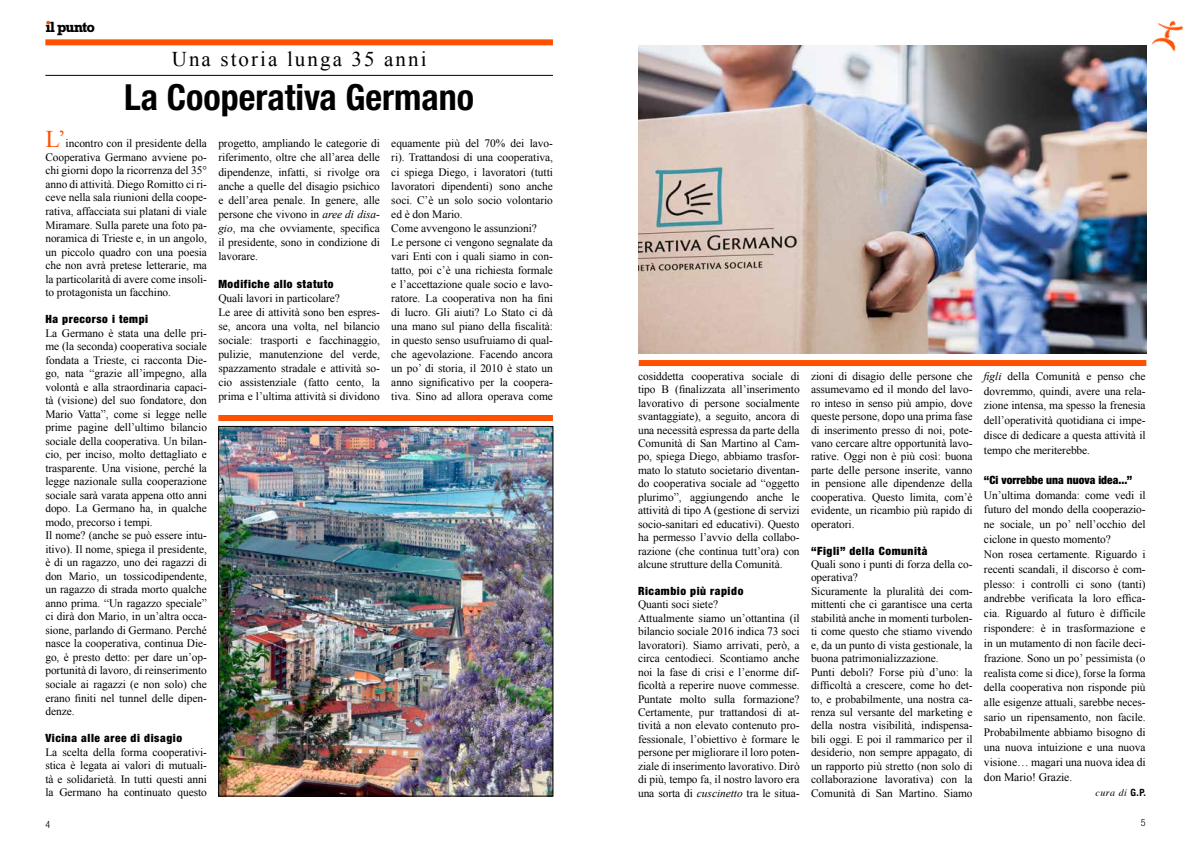
<style>
.page{position:relative;width:1191px;height:842px;background:#fff}
.page>*{position:absolute;margin:0;border:0;box-sizing:border-box;transform-origin:0 0}
.t1{font:700 condensed 36px "Helvetica Neue LT Std";color:#000}
.t2{font:21px "Times New Roman";letter-spacing:.1em;color:#000}
.t3{font:700 15px "Rockwell Std";letter-spacing:-.06em;color:#000}
.t4{font:11.6px/15px "Times New Roman";letter-spacing:-.005em;color:#000}
.t5{font:11.4px/13.4px "Times New Roman";letter-spacing:-.005em;color:#000;text-align:justify}
.t6{font:900 condensed 11.4px "Helvetica Neue LT Std";letter-spacing:.05em;color:#000}
.t7{font:900 condensed 11.4px "Helvetica Neue LT Std";color:#000}
.t8{font:italic 10px "Times";letter-spacing:.05em;color:#000}
.t9{font:300 condensed 10px "Helvetica Neue LT Std";color:#000}
.s1{font-size:24px;color:#ff5000}
.s2{font-style:italic}
.s3{font-family:"Helvetica Neue LT Std";font-weight:700;font-style:normal;font-stretch:condensed}
</style>
<div class="page">
<div style="left:45px;top:39px;width:508px;height:6px;background:#ff5000"></div>
<hr style="left:45px;top:75px;width:508px;height:1px;background:#000">
<img style="left:1146px;top:20px;width:38px;height:44px">
<div style="left:639px;top:360px;width:507px;height:6px;background:#ff5000"></div>
<div style="left:218px;top:415px;width:335px;height:6px;background:#ff5000"></div>
<img style="left:220px;top:428px;width:331px;height:366px">
<div style="left:218px;top:426px;width:335px;height:370px;border:1px solid #000"></div>
<img style="left:639px;top:45px;width:507px;height:309px">
<h3 class="t3" style="left:45px;top:18px;width:51px">il punto</h3>
<h2 class="t2" style="left:172px;top:44px;width:256px">Una storia lunga 35 anni</h2>
<h1 class="t1" style="left:124px;top:75px;width:351px">La Cooperativa Germano</h1>
<p class="t5" style="left:45px;top:137px;width:163px"><span class="s1">L’</span>incontro con il presidente della Cooperativa Germano avviene po&shy;chi giorni dopo la ricorrenza del 35° anno di attività. Diego Romitto ci ri&shy;ceve nella sala riunioni della coope&shy;rativa, affacciata sui platani di viale Miramare. Sulla parete una foto pa&shy;noramica di Trieste e, in un angolo, un piccolo quadro con una poesia che non avrà pretese letterarie, ma la particolarità di avere come insoli&shy;to protagonista un facchino.</p>
<p class="t6" style="left:45px;top:312px;width:104px">Ha precorso i tempi</p>
<p class="t5" style="left:45px;top:326px;width:163px;text-align:left">La Germano è stata una delle pri&shy;me (la seconda) cooperativa sociale fondata a Trieste, ci racconta Die&shy;go, nata “grazie all’impegno, alla volontà e alla straordinaria capaci&shy;tà (visione) del suo fondatore, don Mario Vatta”, come si legge nelle prime pagine dell’ultimo bilancio sociale della cooperativa. Un bilan&shy;cio, per inciso, molto dettagliato e trasparente. Una visione, perché la legge nazionale sulla cooperazione sociale sarà varata appena otto anni dopo. La Germano ha, in qualche modo, precorso i tempi.<br>Il nome? (anche se può essere intu&shy;itivo). Il nome, spiega il presidente, è di un ragazzo, uno dei ragazzi di don Mario, un tossicodipendente, un ragazzo di strada morto qualche anno prima. “Un ragazzo speciale” ci dirà don Mario, in un’altra occa&shy;sione, parlando di Germano. Perché nasce la cooperativa, continua Die&shy;go, è presto detto: per dare un’op&shy;portunità di lavoro, di reinserimento sociale ai ragazzi (e non solo) che erano finiti nel tunnel delle dipen&shy;denze.</p>
<p class="t6" style="left:45px;top:731px;width:138px">Vicina alle aree di disagio</p>
<p class="t5" style="left:45px;top:745px;width:163px">La scelta della forma cooperativi&shy;stica è legata ai valori di mutuali&shy;tà e solidarietà. In tutti questi anni la Germano ha continuato questo</p>
<p class="t5" style="left:218px;top:136px;width:163px;line-height:14px">progetto, ampliando le categorie di riferimento, oltre che all’area delle dipendenze, infatti, si rivolge ora anche a quelle del disagio psichico e dell’area penale. In genere, alle persone che vivono in <span class="s2">aree di disa&shy;gio</span>, ma che ovviamente, specifica il presidente, sono in condizione di lavorare.</p>
<p class="t6" style="left:218px;top:277px;width:117px">Modifiche allo statuto</p>
<p class="t5" style="left:218px;top:291px;width:163px;line-height:14px;text-align:left">Quali lavori in particolare?<br>Le aree di attività sono ben espres&shy;se, ancora una volta, nel bilancio sociale: trasporti e facchinaggio, pulizie, manutenzione del verde, spazzamento stradale e attività so&shy;cio assistenziale (fatto cento, la prima e l’ultima attività si dividono</p>
<p class="t5" style="left:391px;top:136px;width:163px;line-height:14px;text-align:left">equamente più del 70% dei lavo&shy;ri). Trattandosi di una cooperativa, ci spiega Diego, i lavoratori (tutti lavoratori dipendenti) sono anche soci. C’è un solo socio volontario ed è don Mario.<br>Come avvengono le assunzioni?<br>Le persone ci vengono segnalate da vari Enti con i quali siamo in con&shy;tatto, poi c’è una richiesta formale e l’accettazione quale socio e lavo&shy;ratore. La cooperativa non ha fini di lucro. Gli aiuti? Lo Stato ci dà una mano sul piano della fiscalità: in questo senso usufruiamo di qual&shy;che agevolazione. Facendo ancora un po’ di storia, il 2010 è stato un anno significativo per la coopera&shy;tiva. Sino ad allora operava come</p>
<p class="t5" style="left:638px;top:369px;width:163px">cosiddetta cooperativa sociale di tipo B (finalizzata all’inserimento lavorativo di persone socialmente svantaggiate), a seguito, ancora di una necessità espressa da parte della Comunità di San Martino al Cam&shy;po, spiega Diego, abbiamo trasfor&shy;mato lo statuto societario diventan&shy;do cooperativa sociale ad “oggetto plurimo”, aggiungendo anche le attività di tipo A (gestione di servizi socio-sanitari ed educativi). Questo ha permesso l’avvio della collabo&shy;razione (che continua tutt’ora) con alcune strutture della Comunità.</p>
<p class="t6" style="left:638px;top:584px;width:107px">Ricambio più rapido</p>
<p class="t5" style="left:638px;top:598px;width:163px;text-align:left">Quanti soci siete?<br>Attualmente siamo un’ottantina (il bilancio sociale 2016 indica 73 soci lavoratori). Siamo arrivati, però, a circa centodieci. Scontiamo anche noi la fase di crisi e l’enorme dif&shy;ficoltà a reperire nuove commesse.<br>Puntate molto sulla formazione?<br>Certamente, pur trattandosi di at&shy;tività a non elevato contenuto pro&shy;fessionale, l’obiettivo è formare le persone per migliorare il loro poten&shy;ziale di inserimento lavorativo. Dirò di più, tempo fa, il nostro lavoro era una sorta di <span class="s2">cuscinetto</span> tra le situa-</p>
<p class="t5" style="left:811px;top:369px;width:163px">zioni di disagio delle persone che assumevamo ed il mondo del lavo&shy;ro inteso in senso più ampio, dove queste persone, dopo una prima fase di inserimento presso di noi, pote&shy;vano cercare altre opportunità lavo&shy;rative. Oggi non è più così: buona parte delle persone inserite, vanno in pensione alle dipendenze della cooperativa. Questo limita, com’è evidente, un ricambio più rapido di operatori.</p>
<p class="t6" style="left:811px;top:543px;width:118px">“Figli” della Comunità</p>
<p class="t5" style="left:811px;top:557px;width:163px;text-align:left">Quali sono i punti di forza della co&shy;operativa?<br>Sicuramente la pluralità dei com&shy;mittenti che ci garantisce una certa stabilità anche in momenti turbolen&shy;ti come questo che stiamo vivendo e, da un punto di vista gestionale, la buona patrimonializzazione.<br>Punti deboli? Forse più d’uno: la difficoltà a crescere, come ho det&shy;to, e probabilmente, una nostra ca&shy;renza sul versante del marketing e della nostra visibilità, indispensa&shy;bili oggi. E poi il rammarico per il desiderio, non sempre appagato, di un rapporto più stretto (non solo di collaborazione lavorativa) con la Comunità di San Martino. Siamo</p>
<p class="t5" style="left:984px;top:368px;width:163px;line-height:14.8px"><span class="s2">figli</span> della Comunità e penso che dovremmo, quindi, avere una rela&shy;zione intensa, ma spesso la frenesia dell’operatività quotidiana ci impe&shy;disce di dedicare a questa attività il tempo che meriterebbe.</p>
<p class="t7" style="left:984px;top:473px;width:150px">“Ci vorrebbe una nuova idea...”</p>
<p class="t5" style="left:984px;top:487px;width:163px;line-height:14.8px;text-align:left">Un’ultima domanda: come vedi il futuro del mondo della cooperazio&shy;ne sociale, un po’ nell’occhio del ciclone in questo momento?<br>Non rosea certamente. Riguardo i recenti scandali, il discorso è com&shy;plesso: i controlli ci sono (tanti) andrebbe verificata la loro effica&shy;cia. Riguardo al futuro è difficile rispondere: è in trasformazione e in un mutamento di non facile deci&shy;frazione. Sono un po’ pessimista (o realista come si dice), forse la forma della cooperativa non risponde più alle esigenze attuali, sarebbe neces&shy;sario un ripensamento, non facile.<br>Probabilmente abbiamo bisogno di una nuova intuizione e una nuova</p>
<p class="t4" style="left:984px;top:754px;width:163px">visione… magari una nuova idea di don Mario! Grazie.</p>
<p class="t8" style="left:1095px;top:784px;width:52px">cura di <span class="s3">G.P.</span></p>
<p class="t9" style="left:45px;top:819px;width:6px">4</p>
<p class="t9" style="left:1140px;top:817px;width:6px">5</p>
</div>
